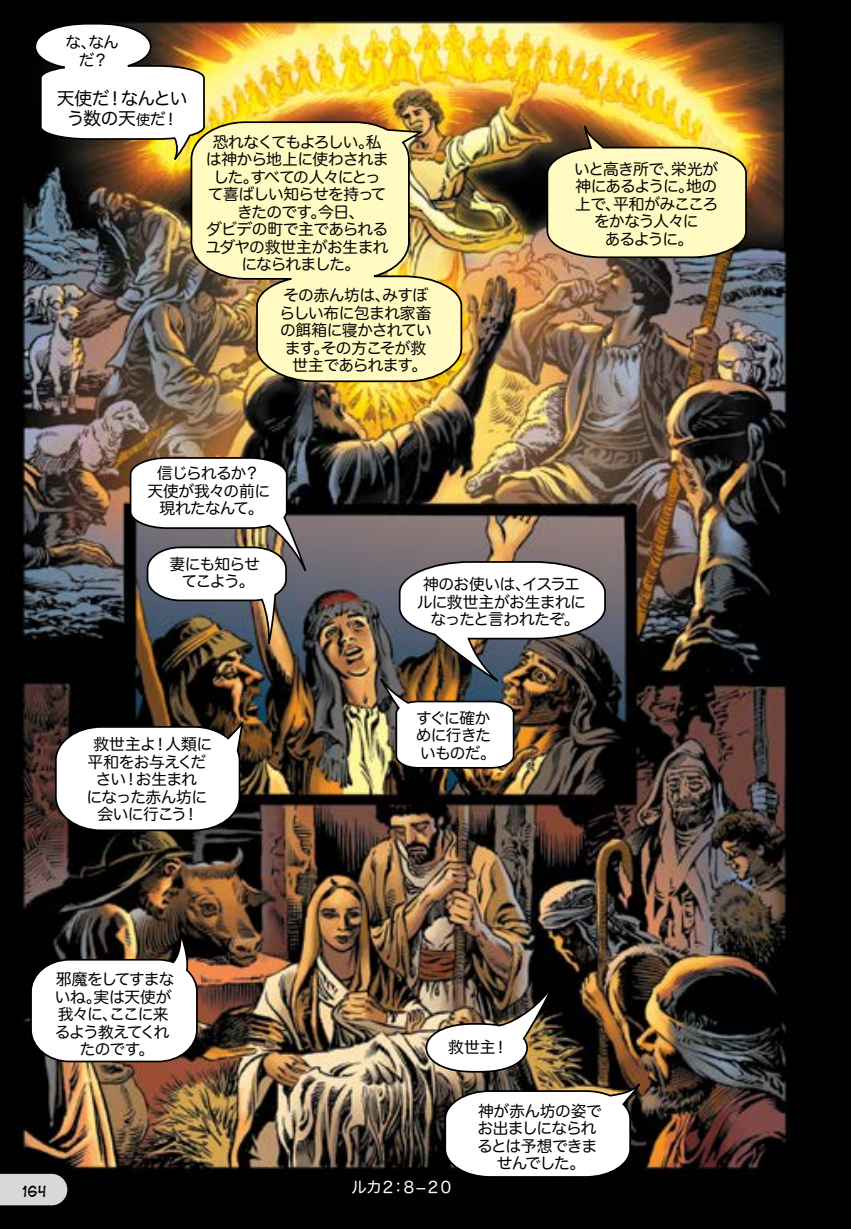
<style>
.page{position:relative;width:851px;height:1229px;background:#fff}
.page>*{position:absolute;margin:0;border:0;box-sizing:border-box;transform-origin:0 0}
.t1{font:17.68px/19.6px "Hira Maru Pro W4";letter-spacing:-.04em;color:#000;text-align:center}
.t2{font:15.75px/17.5px "Hira Maru Pro W4";letter-spacing:-.05em;color:#000;text-align:center}
.t3{font:15.75px/17.5px "Hira Maru Pro W4";letter-spacing:-.07em;color:#000;text-align:center}
.t4{font:15.75px "Hira Maru Pro W4";color:#fff}
.t5{font:14px "Digital Strip";color:#000}
.s1{font-size:14.17px}
.s2{font-size:15.92px}
</style>
<div class="page">
<img style="left:0;top:0;width:850px;height:1228px">
<svg style="left:34px;top:22px;width:172px;height:151px"></svg>
<img style="left:190px;top:120px;width:273px;height:263px">
<img style="left:545px;top:103px;width:202px;height:156px">
<img style="left:129px;top:456px;width:188px;height:215px">
<img style="left:365px;top:560px;width:241px;height:209px">
<svg style="left:54px;top:718px;width:191px;height:114px"></svg>
<svg style="left:29px;top:933px;width:170px;height:130px"></svg>
<img style="left:424px;top:962px;width:225px;height:216px">
<svg style="left:0;top:1173px;width:67px;height:32px"></svg>
<p class="t2" style="left:65px;top:33px;width:55px">な、なんだ？</p>
<p class="t1" style="left:57px;top:87px;width:132px">天使だ！なんという数の天<span class="s1">使</span><span class="s2">だ！</span></p>
<p class="t2" style="left:205px;top:132px;width:185px">恐れなくてもよろしい。私は神から地上に使わされました。すべての人々にとって喜ばしい知らせを持ってきたのです。今日、<br>ダビデの町で主であられるユダヤの救世主がお生まれになられました。</p>
<p class="t2" style="left:279px;top:286px;width:154px">その赤ん坊は、みすぼらしい布に包まれ家畜の餌箱に寝かされています。その方こそが救世主であられます。</p>
<p class="t2" style="left:147px;top:463px;width:124px">信じられるか？<br>天使が我々の前に現れたなんて。</p>
<p class="t2" style="left:574px;top:159px;width:145px">いと高き所で、栄光が神にあるように。地の上で、平和がみこころをかなう人々に<br>あるように。</p>
<p class="t3" style="left:169px;top:554px;width:92px">妻にも知らせてこよう。</p>
<p class="t2" style="left:87px;top:734px;width:127px">救世主よ！人類に平和をお与えください！お生まれ<br>になった赤ん坊に会いに行こう！</p>
<p class="t2" style="left:417px;top:574px;width:171px">神のお使いは、イスラエルに救世主がお生まれになったと言われたぞ。</p>
<p class="t2" style="left:415px;top:708px;width:82px;text-align:left">すぐに確かめに行きたいものだ。</p>
<p class="t2" style="left:55px;top:969px;width:121px">邪魔をしてすまないね。実は天使が我々に、ここに来るよう教えてくれたのです。</p>
<p class="t5" style="left:22px;top:1183px;width:26px">164</p>
<p class="t2" style="left:448px;top:1036px;width:62px">救世主！</p>
<p class="t4" style="left:351px;top:1173px;width:104px">ルカ２：８−２０</p>
<p class="t2" style="left:477px;top:1101px;width:126px">神が赤ん坊の姿でお出ましになられるとは予想できませんでした。</p>
</div>
